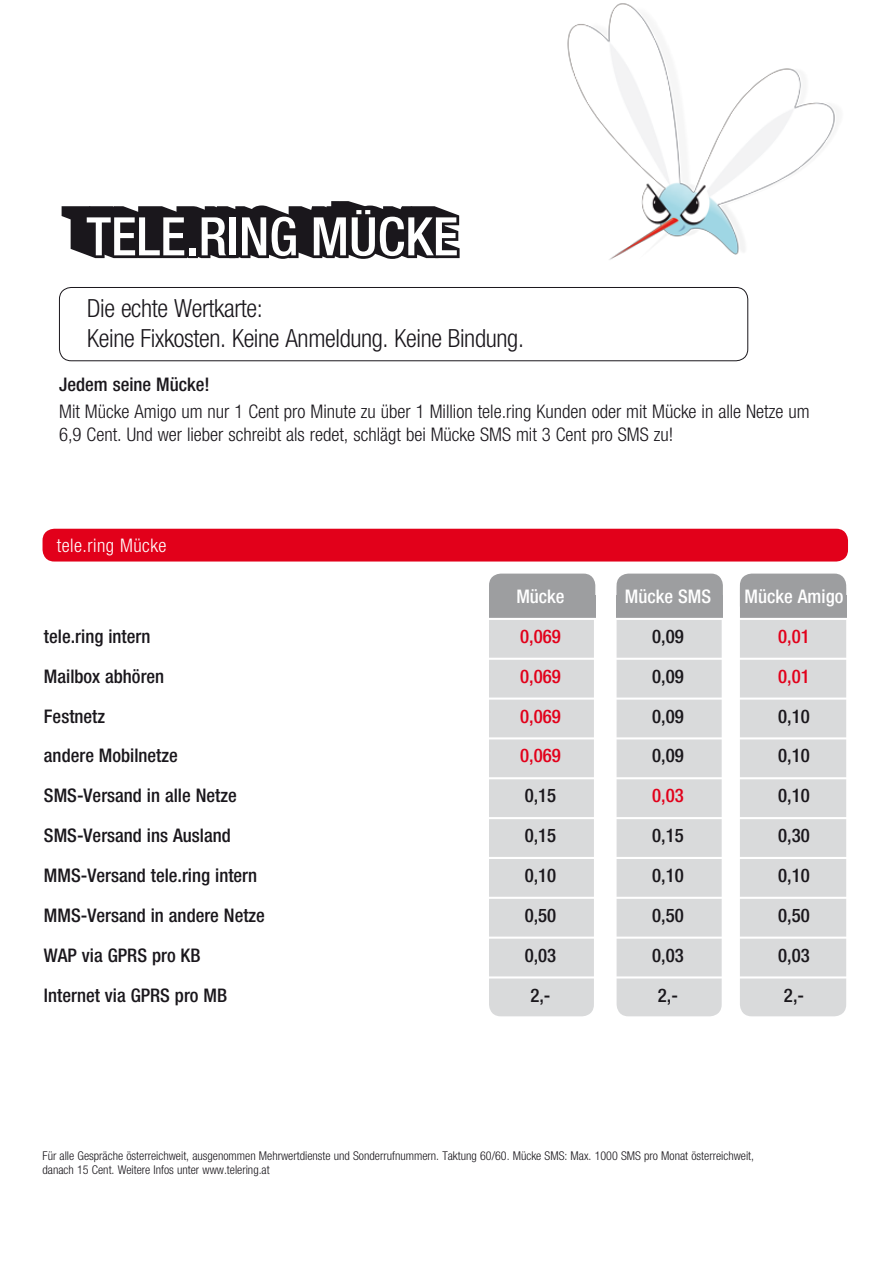
<style>
.page{position:relative;width:893px;height:1263px;background:#fff}
.page>*{position:absolute;margin:0;border:0;box-sizing:border-box;transform-origin:0 0}
.t1{font:300 condensed 25.05px/30px "Helvetica Neue";letter-spacing:-.015em;color:#1a171c}
.t2{font:500 condensed 18.75px "Helvetica Neue";color:#1a171c}
.t3{font:300 condensed 18.75px/22.5px "Helvetica Neue";color:#1a171c}
.t4{font:500 condensed 18.75px "Helvetica Neue";color:#e2001a}
.t5{font:500 condensed 18.75px "Helvetica Neue";color:#fff}
.t6{font:300 condensed 18.75px "Helvetica Neue";letter-spacing:.025em;color:#fff}
.t7{font:300 condensed 12.15px/14.5px "Helvetica Neue";color:#1a171c}
</style>
<div class="page">
<div style="left:59px;top:287px;width:689px;height:74px;border:1px solid #1a171c;border-radius:12px"></div>
<svg style="left:62px;top:201px;width:398px;height:58px"></svg>
<div style="left:489px;top:577px;width:105px;height:439px;background:#d9dadb;border-radius:12px"></div>
<div style="left:617px;top:577px;width:105px;height:439px;background:#d9dadb;border-radius:12px"></div>
<div style="left:740px;top:577px;width:106px;height:439px;background:#d9dadb;border-radius:12px"></div>
<div style="left:43px;top:529px;width:805px;height:32px;background:#e2001a;border-radius:12px"></div>
<div style="left:617px;top:574px;width:106px;height:44px;background:#9d9ea0;border-radius:12px"></div>
<div style="left:617px;top:595px;width:106px;height:23px;background:#9d9ea0"></div>
<div style="left:740px;top:574px;width:106px;height:44px;background:#9d9ea0;border-radius:12px"></div>
<div style="left:740px;top:595px;width:106px;height:23px;background:#9d9ea0"></div>
<div style="left:489px;top:574px;width:106px;height:44px;background:#9d9ea0;border-radius:12px"></div>
<div style="left:489px;top:595px;width:106px;height:23px;background:#9d9ea0"></div>
<hr style="left:44px;top:618px;width:818px;height:2px;background:#fff">
<hr style="left:44px;top:658px;width:818px;height:2px;background:#fff">
<hr style="left:44px;top:697px;width:818px;height:3px;background:#fff">
<hr style="left:44px;top:737px;width:818px;height:2px;background:#fff">
<hr style="left:44px;top:777px;width:818px;height:2px;background:#fff">
<hr style="left:44px;top:817px;width:818px;height:2px;background:#fff">
<hr style="left:44px;top:857px;width:818px;height:2px;background:#fff">
<hr style="left:44px;top:897px;width:818px;height:2px;background:#fff">
<hr style="left:44px;top:936px;width:818px;height:3px;background:#fff">
<hr style="left:44px;top:976px;width:818px;height:2px;background:#fff">
<img style="left:567px;top:3px;width:268px;height:257px">
<h1 class="t1" style="left:87px;top:293px;width:438px">Die echte Wertkarte:<br>Keine Fixkosten. Keine Anmeldung. Keine Bindung.</h1>
<p class="t2" style="left:59px;top:373px;width:152px">Jedem seine Mücke!</p>
<p class="t3" style="left:59px;top:400px;width:752px">Mit Mücke Amigo um nur 1 Cent pro Minute zu über 1 Million tele.ring Kunden oder mit Mücke in alle Netze um<br>6,9 Cent. Und wer lieber schreibt als redet, schlägt bei Mücke SMS mit 3 Cent pro SMS zu!</p>
<p class="t6" style="left:57px;top:535px;width:111px">tele.ring Mücke</p>
<p class="t5" style="left:516px;top:585px;width:50px">Mücke</p>
<p class="t5" style="left:625px;top:585px;width:88px">Mücke SMS</p>
<p class="t5" style="left:745px;top:585px;width:100px">Mücke Amigo</p>
<p class="t2" style="left:44px;top:625px;width:108px">tele.ring intern</p>
<p class="t4" style="left:520px;top:625px;width:42px">0,069</p>
<p class="t2" style="left:652px;top:625px;width:33px">0,09</p>
<p class="t4" style="left:778px;top:625px;width:33px">0,01</p>
<p class="t2" style="left:44px;top:665px;width:122px">Mailbox abhören</p>
<p class="t4" style="left:520px;top:665px;width:42px">0,069</p>
<p class="t2" style="left:652px;top:665px;width:33px">0,09</p>
<p class="t4" style="left:778px;top:665px;width:33px">0,01</p>
<p class="t2" style="left:44px;top:705px;width:63px">Festnetz</p>
<p class="t4" style="left:520px;top:705px;width:42px">0,069</p>
<p class="t2" style="left:652px;top:705px;width:33px">0,09</p>
<p class="t2" style="left:778px;top:705px;width:33px">0,10</p>
<p class="t2" style="left:44px;top:745px;width:135px">andere Mobilnetze</p>
<p class="t4" style="left:520px;top:745px;width:42px">0,069</p>
<p class="t2" style="left:652px;top:745px;width:33px">0,09</p>
<p class="t2" style="left:778px;top:745px;width:33px">0,10</p>
<p class="t2" style="left:44px;top:784px;width:194px">SMS-Versand in alle Netze</p>
<p class="t2" style="left:525px;top:784px;width:33px">0,15</p>
<p class="t4" style="left:652px;top:784px;width:33px">0,03</p>
<p class="t2" style="left:778px;top:784px;width:33px">0,10</p>
<p class="t2" style="left:44px;top:824px;width:188px">SMS-Versand ins Ausland</p>
<p class="t2" style="left:525px;top:824px;width:33px">0,15</p>
<p class="t2" style="left:652px;top:824px;width:33px">0,15</p>
<p class="t2" style="left:778px;top:824px;width:33px">0,30</p>
<p class="t2" style="left:44px;top:864px;width:215px">MMS-Versand tele.ring intern</p>
<p class="t2" style="left:525px;top:864px;width:33px">0,10</p>
<p class="t2" style="left:652px;top:864px;width:33px">0,10</p>
<p class="t2" style="left:778px;top:864px;width:33px">0,10</p>
<p class="t2" style="left:44px;top:904px;width:222px">MMS-Versand in andere Netze</p>
<p class="t2" style="left:525px;top:904px;width:33px">0,50</p>
<p class="t2" style="left:652px;top:904px;width:33px">0,50</p>
<p class="t2" style="left:778px;top:904px;width:33px">0,50</p>
<p class="t2" style="left:44px;top:944px;width:158px">WAP via GPRS pro KB</p>
<p class="t2" style="left:525px;top:944px;width:33px">0,03</p>
<p class="t2" style="left:652px;top:944px;width:33px">0,03</p>
<p class="t2" style="left:778px;top:944px;width:33px">0,03</p>
<p class="t2" style="left:44px;top:984px;width:185px">Internet via GPRS pro MB</p>
<p class="t2" style="left:530px;top:984px;width:22px">2,-</p>
<p class="t2" style="left:658px;top:984px;width:22px">2,-</p>
<p class="t2" style="left:784px;top:984px;width:22px">2,-</p>
<p class="t7" style="left:43px;top:1148px;width:713px">Für alle Gespräche österreichweit, ausgenommen Mehrwertdienste und Sonderrufnummern. Taktung 60/60. Mücke SMS: Max. 1000 SMS pro Monat österreichweit, danach 15 Cent. Weitere Infos unter www.telering.at</p>
</div>
